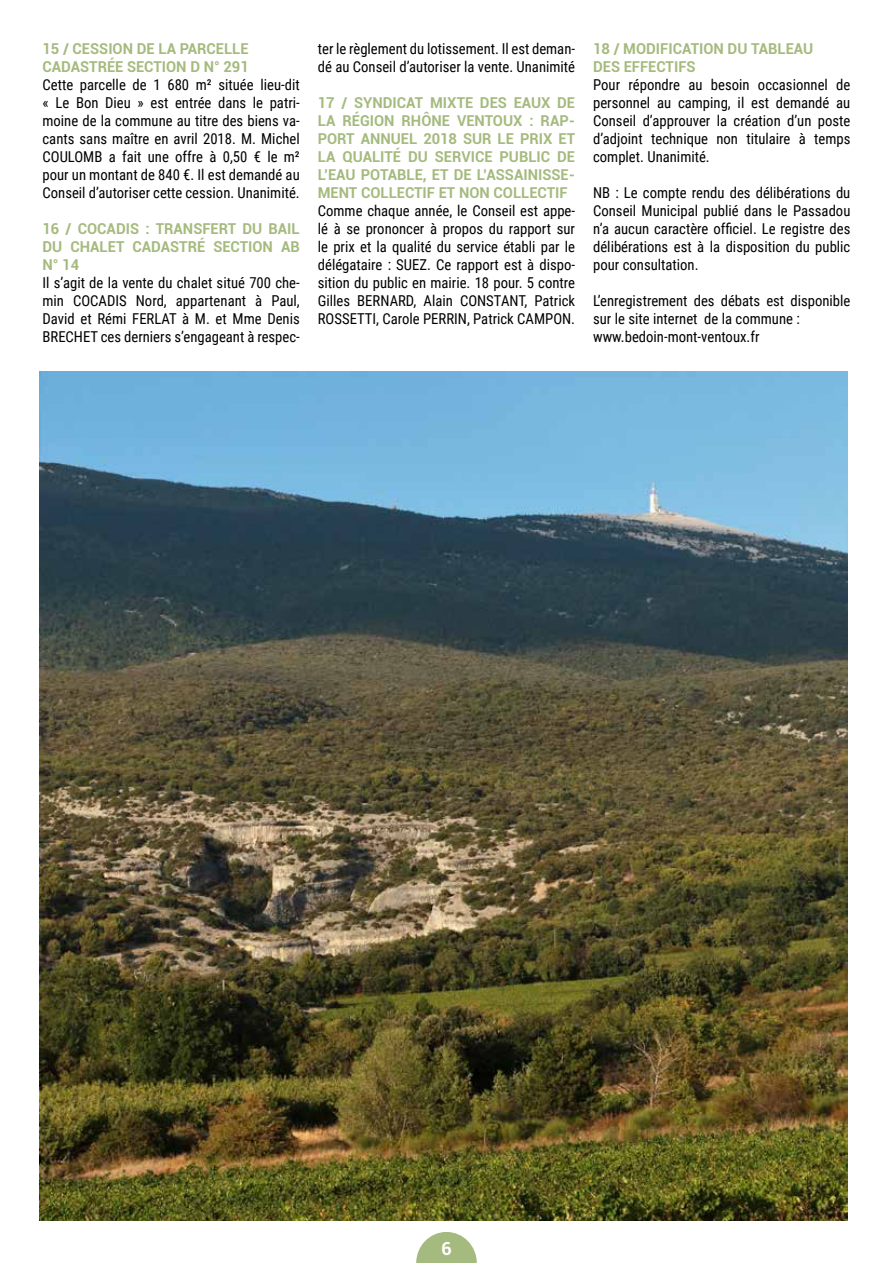
<style>
.page{position:relative;width:893px;height:1263px;background:#fff}
.page>*{position:absolute;margin:0;border:0;box-sizing:border-box;transform-origin:0 0}
.t1{font:700 18px "Roboto";color:#fff}
.t2{font:15px/18px "Roboto Condensed";color:#000;text-align:justify}
.t3{font:700 15px/18px "Roboto";color:#a5ba7e}
</style>
<div class="page">
<svg style="left:416px;top:1232px;width:61px;height:31px"></svg>
<img style="left:40px;top:371px;width:808px;height:849px">
<p class="t3" style="left:43px;top:39px;width:208px">15 / CESSION DE LA PARCELLE<br>CADASTRÉE SECTION D N° 291</p>
<p class="t2" style="left:43px;top:75px;width:259px">Cette parcelle de 1 680 m² située lieu-dit « Le Bon Dieu » est entrée dans le patri&shy;moine de la commune au titre des biens va&shy;cants sans maître en avril 2018. M. Michel COULOMB a fait une offre à 0,50 € le m² pour un montant de 840 €. Il est demandé au Conseil d’autoriser cette cession. Unanimité.</p>
<p class="t3" style="left:43px;top:219px;width:259px;text-align:justify">16 / COCADIS : TRANSFERT DU BAIL DU CHALET CADASTRÉ SECTION AB N° 14</p>
<p class="t2" style="left:43px;top:273px;width:259px">Il s’agit de la vente du chalet situé 700 che&shy;min COCADIS Nord, appartenant à Paul, David et Rémi FERLAT à M. et Mme Denis BRECHET ces derniers s’engageant à respec-</p>
<p class="t2" style="left:318px;top:39px;width:259px">ter le règlement du lotissement. Il est deman&shy;dé au Conseil d’autoriser la vente. Unanimité</p>
<p class="t3" style="left:318px;top:93px;width:259px;text-align:justify">17 / SYNDICAT MIXTE DES EAUX DE LA RÉGION RHÔNE VENTOUX : RAP-PORT ANNUEL 2018 SUR LE PRIX ET LA QUALITÉ DU SERVICE PUBLIC DE L’EAU POTABLE, ET DE L’ASSAINISSE-MENT COLLECTIF ET NON COLLECTIF</p>
<p class="t2" style="left:318px;top:201px;width:259px">Comme chaque année, le Conseil est appe&shy;lé à se prononcer à propos du rapport sur le prix et la qualité du service établi par le délégataire : SUEZ. Ce rapport est à dispo&shy;sition du public en mairie. 18 pour. 5 contre Gilles BERNARD, Alain CONSTANT, Patrick ROSSETTI, Carole PERRIN, Patrick CAMPON.</p>
<p class="t3" style="left:593px;top:39px;width:222px">18 / MODIFICATION DU TABLEAU<br>DES EFFECTIFS</p>
<p class="t2" style="left:593px;top:75px;width:259px">Pour répondre au besoin occasionnel de personnel au camping, il est demandé au Conseil d’approuver la création d’un poste d’adjoint technique non titulaire à temps complet. Unanimité.</p>
<p class="t2" style="left:593px;top:183px;width:259px">NB : Le compte rendu des délibérations du Conseil Municipal publié dans le Passadou n’a aucun caractère officiel. Le registre des délibérations est à la disposition du public pour consultation.</p>
<p class="t2" style="left:593px;top:291px;width:259px;text-align:left">L’enregistrement des débats est disponible sur le site internet de la commune : www.bedoin-mont-ventoux.fr</p>
<p class="t1" style="left:441px;top:1235px;width:12px">6</p>
</div>
